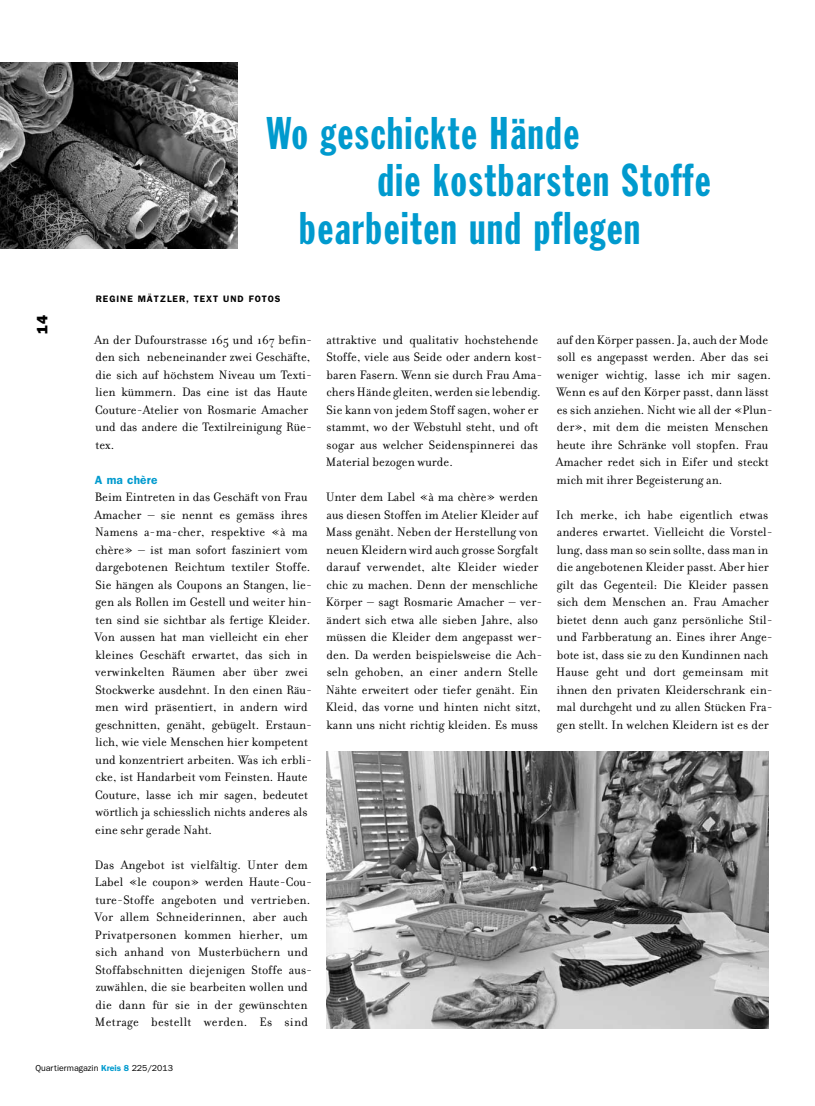
<style>
.page{position:relative;width:815px;height:1106px;background:#fff}
.page>*{position:absolute;margin:0;border:0;box-sizing:border-box;transform-origin:0 0}
.t1{font:45px "Franklin Gothic Extra Cond";letter-spacing:.035em;color:#009ace}
.t2{font:800 15px "Franklin Gothic";color:#000}
.t3{font:13.12px/17.5px "Filosofia";letter-spacing:.005em;color:#000}
.t4{font:600 11.88px "Franklin Gothic";letter-spacing:.01em;color:#009ace}
.t5{font:600 9.38px "Franklin Gothic";letter-spacing:.1em;color:#000}
.t6{font:8.75px "Franklin Gothic";color:#000}
.s1{font-weight:600;color:#009ace}
</style>
<div class="page">
<img style="left:326px;top:751px;width:443px;height:277px">
<img style="left:0;top:62px;width:237px;height:186px">
<p class="t2" style="left:33px;top:333px;width:20px;rotate:-90deg">14</p>
<h1 class="t1" style="left:267px;top:109px;width:314px">Wo geschickte Hände</h1>
<h1 class="t1" style="left:377px;top:156px;width:335px">die kostbarsten Stoffe</h1>
<h1 class="t1" style="left:299px;top:204px;width:342px">bearbeiten und pflegen</h1>
<p class="t5" style="left:96px;top:294px;width:14px">REGINE</p>
<p class="t5" style="left:138px;top:294px;width:24px">MÄTZLER</p>
<p class="t5" style="left:186px;top:294px;width:45px">, TEXT UND</p>
<p class="t5" style="left:249px;top:294px;width:14px">FOTOS</p>
<p class="t3" style="left:95px;top:331px;width:219px">An der Dufourstrasse 165 und 167 befin&shy;den sich nebeneinander zwei Geschäfte, die sich auf höchstem Niveau um Texti&shy;lien kümmern. Das eine ist das Haute Couture-Atelier von Rosmarie Amacher und das andere die Textilreinigung Rüe&shy;tex.</p>
<p class="t4" style="left:95px;top:472px;width:64px">A MA CHÈRE</p>
<p class="t3" style="left:95px;top:488px;width:219px">Beim Eintreten in das Geschäft von Frau Amacher – sie nennt es gemäss ihres Namens a-ma-cher, respektive «à ma chère» – ist man sofort fasziniert vom dargebotenen Reichtum textiler Stoffe.<br>Sie hängen als Coupons an Stangen, lie&shy;gen als Rollen im Gestell und weiter hin&shy;ten sind sie sichtbar als fertige Kleider.<br>Von aussen hat man vielleicht ein eher kleines Geschäft erwartet, das sich in verwinkelten Räumen aber über zwei Stockwerke ausdehnt. In den einen Räu&shy;men wird präsentiert, in andern wird geschnitten, genäht, gebügelt. Erstaun&shy;lich, wie viele Menschen hier kompetent und konzentriert arbeiten. Was ich erbli&shy;cke, ist Handarbeit vom Feinsten. Haute Couture, lasse ich mir sagen, bedeutet wörtlich ja schiesslich nichts anderes als eine sehr gerade Naht.</p>
<p class="t3" style="left:95px;top:856px;width:219px">Das Angebot ist vielfältig. Unter dem Label «le coupon» werden Haute-Cou&shy;ture-Stoffe angeboten und vertrieben.<br>Vor allem Schneiderinnen, aber auch Privatpersonen kommen hierher, um sich anhand von Musterbüchern und Stoffabschnitten diejenigen Stoffe aus&shy;zuwählen, die sie bearbeiten wollen und die dann für sie in der gewünschten Metrage bestellt werden. Es sind</p>
<p class="t3" style="left:326px;top:331px;width:218px">attraktive und qualitativ hochstehende Stoffe, viele aus Seide oder andern kost&shy;baren Fasern. Wenn sie durch Frau Ama&shy;chers Hände gleiten, werden sie lebendig.<br>Sie kann von jedem Stoff sagen, woher er stammt, wo der Webstuhl steht, und oft sogar aus welcher Seidenspinnerei das Material bezogen wurde.</p>
<p class="t3" style="left:326px;top:488px;width:218px">Unter dem Label «à ma chère» werden aus diesen Stoffen im Atelier Kleider auf Mass genäht. Neben der Herstellung von neuen Kleidern wird auch grosse Sorgfalt darauf verwendet, alte Kleider wieder chic zu machen. Denn der menschliche Körper – sagt Rosmarie Amacher – ver&shy;ändert sich etwa alle sieben Jahre, also müssen die Kleider dem angepasst wer&shy;den. Da werden beispielsweise die Ach&shy;seln gehoben, an einer andern Stelle Nähte erweitert oder tiefer genäht. Ein Kleid, das vorne und hinten nicht sitzt, kann uns nicht richtig kleiden. Es muss</p>
<p class="t3" style="left:556px;top:331px;width:218px">auf den Körper passen. Ja, auch der Mode soll es angepasst werden. Aber das sei weniger wichtig, lasse ich mir sagen.<br>Wenn es auf den Körper passt, dann lässt es sich anziehen. Nicht wie all der «Plun&shy;der», mit dem die meisten Menschen heute ihre Schränke voll stopfen. Frau Amacher redet sich in Eifer und steckt mich mit ihrer Begeisterung an.</p>
<p class="t3" style="left:556px;top:506px;width:218px">Ich merke, ich habe eigentlich etwas anderes erwartet. Vielleicht die Vorstel&shy;lung, dass man so sein sollte, dass man in die angebotenen Kleider passt. Aber hier gilt das Gegenteil: Die Kleider passen sich dem Menschen an. Frau Amacher bietet denn auch ganz persönliche Stil&shy;und Farbberatung an. Eines ihrer Ange&shy;bote ist, dass sie zu den Kundinnen nach Hause geht und dort gemeinsam mit ihnen den privaten Kleiderschrank ein&shy;mal durchgeht und zu allen Stücken Fra&shy;gen stellt. In welchen Kleidern ist es der</p>
<p class="t6" style="left:35px;top:1062px;width:139px">Quartiermagazin <span class="s1">KREIS 8</span> 225/2013</p>
</div>
